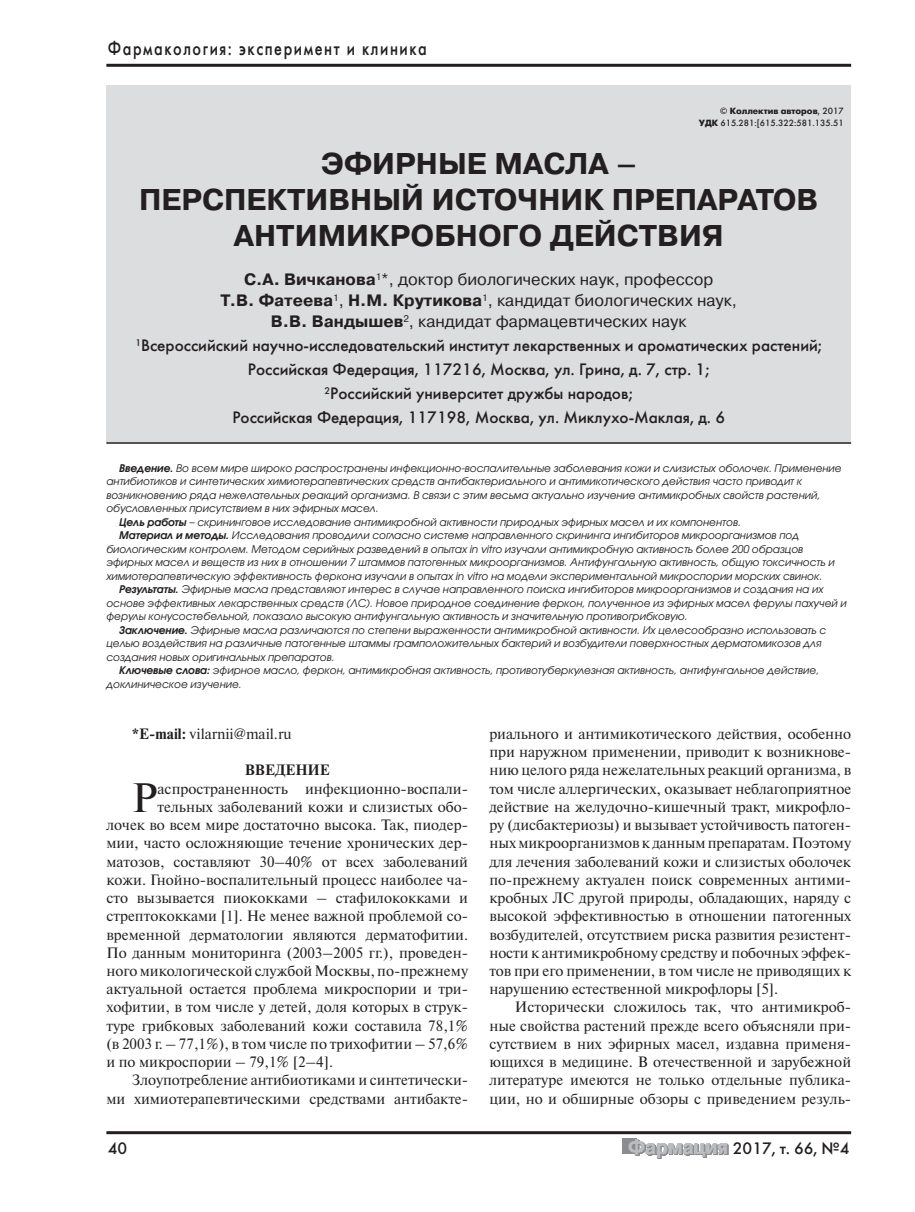
<style>
.page{position:relative;width:915px;height:1212px;background:#fff}
.page>*{position:absolute;margin:0;border:0;box-sizing:border-box;transform-origin:0 0}
.t1{font:41.1px "Newton C";color:#231f20}
.t2{font:700 30px/36px "Pragmatica C";color:#231f20;text-align:center}
.t3{font:700 20.25px "Pragmatica C";color:#8a8c8e;scale:.9 1}
.t4{font:19.5px "Futura Futuris C";letter-spacing:.1em;color:#231f20;scale:.8 1}
.t5{font:16.5px/24px "Futura Futuris C";color:#231f20;text-align:center}
.t6{font:16.5px/21px "Pragmatica C";color:#231f20;text-align:center}
.t7{font:15px/18.3px "Newton C";color:#231f20;text-align:justify}
.t8{font:700 15px "Newton C";color:#231f20}
.t9{font:italic 10.5px "Avant Garde Gothic C";color:#231f20}
.t10{font:9px/12px "Futura Futuris C";color:#231f20;text-align:right}
.s1{font-weight:700}
.s2{font-weight:600}
</style>
<div class="page">
<hr style="left:106px;top:64px;width:744px;height:3px;background:#231f20">
<hr style="left:106px;top:1131px;width:744px;height:3px;background:#231f20">
<div style="left:622px;top:1138px;width:14px;height:16px;background:#8a8c8e"></div>
<div style="left:106px;top:85px;width:744px;height:357px;background:#dcddde"></div>
<hr style="left:106px;top:442px;width:744px;height:2px;background:#231f20">
<h3 class="t4" style="left:108px;top:41px;width:400px">Фармакология: эксперимент и клиника</h3>
<p class="t10" style="left:698px;top:106px;width:146px">© <span class="s1">Коллектив авторов</span>, 2017<br><span class="s1">УДК</span> 615.281:[615.322:581.135.51</p>
<h2 class="t2" style="left:139px;top:149px;width:680px">ЭФИРНЫЕ МАСЛА –<br>ПЕРСПЕКТИВНЫЙ ИСТОЧНИК ПРЕПАРАТОВ<br>АНТИМИКРОБНОГО ДЕЙСТВИЯ</h2>
<p class="t6" style="left:220px;top:271px;width:517px"><span class="s1">С.А. Вичканова</span><sup>1</sup>*, доктор биологических наук, профессор<br><span class="s1">Т.В. Фатеева</span><sup>1</sup>, <span class="s1">Н.М. Крутикова</span><sup>1</sup>, кандидат биологических наук,<br><span class="s1">В.В. Вандышев</span><sup>2</sup>, кандидат фармацевтических наук</p>
<p class="t5" style="left:135px;top:335px;width:688px"><sup>1</sup>Всероссийский научно-исследовательский институт лекарственных и ароматических растений; Российская Федерация, 117216, Москва, ул. Грина, д. 7, стр. 1;<br><sup>2</sup>Российский университет дружбы народов;<br>Российская Федерация, 117198, Москва, ул. Миклухо-Маклая, д. 6</p>
<p class="t9" style="left:119px;top:463px;width:723px"><span class="s2">Введение.</span> Во всем мире широко распространены инфекционно-воспалительные заболевания кожи и слизистых оболочек. Применение</p>
<p class="t9" style="left:106px;top:476px;width:697px">антибиотиков и синтетических химиотерапевтических средств антибактериального и антимикотического действия часто приводит к</p>
<p class="t9" style="left:106px;top:490px;width:715px">возникновению ряда нежелательных реакций организма. В связи с этим весьма актуально изучение антимикробных свойств растений,</p>
<p class="t9" style="left:106px;top:503px;width:274px">обусловленных присутствием в них эфирных масел.</p>
<p class="t9" style="left:119px;top:517px;width:623px"><span class="s2">Цель работы</span> – скрининговое исследование антимикробной активности природных эфирных масел и их компонентов.</p>
<p class="t9" style="left:119px;top:530px;width:681px"><span class="s2">Материал и методы.</span> Исследования проводили согласно системе направленного скрининга ингибиторов микроорганизмов под</p>
<p class="t9" style="left:106px;top:544px;width:698px">биологическим контролем. Методом серийных разведений в опытах in vitro изучали антимикробную активность более 200 образцов</p>
<p class="t9" style="left:106px;top:557px;width:729px">эфирных масел и веществ из них в отношении 7 штаммов патогенных микроорганизмов. Антифунгальную активность, общую токсичность и</p>
<p class="t9" style="left:106px;top:571px;width:717px">химиотерапевтическую эффективность феркона изучали в опытах in vitro на модели экспериментальной микроспории морских свинок.</p>
<p class="t9" style="left:119px;top:584px;width:705px"><span class="s2">Результаты.</span> Эфирные масла представляют интерес в случае направленного поиска ингибиторов микроорганизмов и создания на их</p>
<p class="t9" style="left:106px;top:598px;width:741px">основе эффективных лекарственных средств (ЛС). Новое природное соединение феркон, полученное из эфирных масел ферулы пахучей и</p>
<p class="t9" style="left:106px;top:611px;width:582px">ферулы конусостебельной, показало высокую антифунгальную активность и значительную противогрибковую.</p>
<p class="t9" style="left:119px;top:625px;width:708px"><span class="s2">Заключение.</span> Эфирные масла различаются по степени выраженности антимикробной активности. Их целесообразно использовать с</p>
<p class="t9" style="left:106px;top:638px;width:716px">целью воздействия на различные патогенные штаммы грамположительных бактерий и возбудители поверхностных дерматомикозов для</p>
<p class="t9" style="left:106px;top:652px;width:230px">создания новых оригинальных препаратов.</p>
<p class="t9" style="left:119px;top:665px;width:701px"><span class="s2">Ключевые слова:</span> эфирное масло, феркон, антимикробная активность, противотуберкулезная активность, антифунгальное действие,</p>
<p class="t9" style="left:106px;top:679px;width:137px">доклиническое изучение.</p>
<p class="t7" style="left:132px;top:726px;width:161px"><span class="s1">*E-mail:</span> vilarnii@mail.ru</p>
<p class="t8" style="left:245px;top:764px;width:86px">ВВЕДЕНИЕ</p>
<h1 class="t1" style="left:132px;top:783px;width:27px">Р</h1>
<p class="t7" style="left:157px;top:781px;width:312px">аспространенность инфекционно-воспали-</p>
<p class="t7" style="left:157px;top:799px;width:312px">тельных заболеваний кожи и слизистых обо-</p>
<p class="t7" style="left:106px;top:817px;width:363px">лочек во всем мире достаточно высока. Так, пиодер-</p>
<p class="t7" style="left:106px;top:836px;width:363px">мии, часто осложняющие течение хронических дер-</p>
<p class="t7" style="left:106px;top:854px;width:363px">матозов, составляют 30–40% от всех заболеваний</p>
<p class="t7" style="left:106px;top:872px;width:363px">кожи. Гнойно-воспалительный процесс наиболее ча-</p>
<p class="t7" style="left:106px;top:890px;width:363px">сто вызывается пиококками – стафилококками и</p>
<p class="t7" style="left:106px;top:908px;width:363px">стрептококками [1]. Не менее важной проблемой со-</p>
<p class="t7" style="left:106px;top:927px;width:363px">временной дерматологии являются дерматофитии.</p>
<p class="t7" style="left:106px;top:945px;width:363px">По данным мониторинга (2003–2005 гг.), проведен-</p>
<p class="t7" style="left:106px;top:963px;width:363px">ного микологической службой Москвы, по-прежнему</p>
<p class="t7" style="left:106px;top:981px;width:363px">актуальной остается проблема микроспории и три-</p>
<p class="t7" style="left:106px;top:1000px;width:363px">хофитии, в том числе у детей, доля которых в струк-</p>
<p class="t7" style="left:106px;top:1018px;width:363px">туре грибковых заболеваний кожи составила 78,1%</p>
<p class="t7" style="left:106px;top:1036px;width:363px">(в 2003 г. – 77,1%), в том числе по трихофитии – 57,6%</p>
<p class="t7" style="left:106px;top:1054px;width:228px">и по микроспории – 79,1% [2–4].</p>
<p class="t7" style="left:132px;top:1072px;width:337px">Злоупотребление антибиотиками и синтетически-</p>
<p class="t7" style="left:106px;top:1091px;width:363px">ми химиотерапевтическими средствами антибакте-</p>
<p class="t7" style="left:489px;top:726px;width:363px">риального и антимикотического действия, особенно при наружном применении, приводит к возникнове&shy;нию целого ряда нежелательных реакций организма, в том числе аллергических, оказывает неблагоприятное действие на желудочно-кишечный тракт, микрофло&shy;ру (дисбактериозы) и вызывает устойчивость патоген&shy;ных микроорганизмов к данным препаратам. Поэтому для лечения заболеваний кожи и слизистых оболочек по-прежнему актуален поиск современных антими&shy;кробных ЛС другой природы, обладающих, наряду с высокой эффективностью в отношении патогенных возбудителей, отсутствием риска развития резистент&shy;ности к антимикробному средству и побочных эффек&shy;тов при его применении, в том числе не приводящих к нарушению естественной микрофлоры [5].</p>
<p class="t7" style="left:489px;top:1000px;width:363px;text-indent:26px">Исторически сложилось так, что антимикроб&shy;ные свойства растений прежде всего объясняли при&shy;сутствием в них эфирных масел, издавна применя&shy;ющихся в медицине. В отечественной и зарубежной литературе имеются не только отдельные публика&shy;ции, но и обширные обзоры с приведением резуль-</p>
<h3 class="t3" style="left:628px;top:1140px;width:113px">Фармация</h3>
<p class="t5" style="left:108px;top:1138px;width:21px">40</p>
<p class="t5" style="left:732px;top:1138px;width:118px">2017, т. 66, №4</p>
</div>
